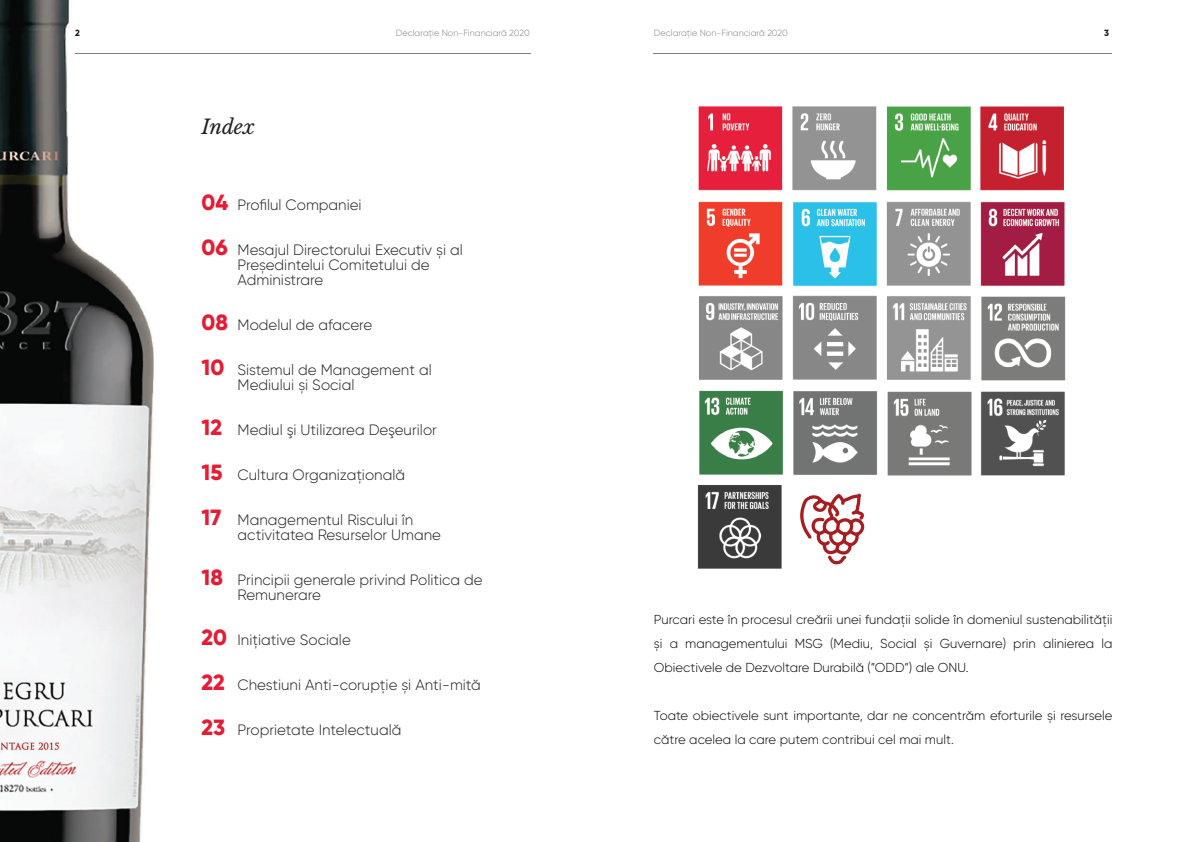
<style>
.page{position:relative;width:1191px;height:842px;background:#fff}
.page>*{position:absolute;margin:0;border:0;box-sizing:border-box;transform-origin:0 0}
.t1{font:italic 20px "Libre Baskerville";color:#231f20}
.t2{font:300 15px/15px "Gilroy";color:#231f20}
.t3{font:300 13px/24px "Gilroy";color:#040503;text-align:justify}
.t4{font:300 9px "Gilroy";color:#808385}
.t5{font:800 9px "Gilroy";color:#231f20}
.s1{font-weight:800;font-size:22px;color:#e41c34}
</style>
<div class="page">
<hr style="left:75px;top:53px;width:455px;height:1px;background:#808180">
<hr style="left:653px;top:53px;width:458px;height:1px;background:#808180">
<img style="left:697px;top:106px;width:369px;height:463px">
<img style="left:0;top:0;width:154px;height:842px">
<svg style="left:75px;top:30px;width:4px;height:6px"></svg>
<img style="left:75px;top:53px;width:79px;height:1px">
<svg style="left:800px;top:493px;width:64px;height:71px"></svg>
<h1 class="t1" style="left:201px;top:115px;width:55px">Index</h1>
<p class="t4" style="left:396px;top:27px;width:135px">Declarație Non-Financiară 2020</p>
<p class="t4" style="left:654px;top:27px;width:135px">Declarație Non-Financiară 2020</p>
<p class="t5" style="left:1104px;top:27px;width:6px">3</p>
<p class="t2" style="left:201px;top:197px;width:162px"><span class="s1">04</span> Profilul Companiei</p>
<p class="t2" style="left:238px;top:242px;width:227px;text-indent:-36px"><span class="s1">06</span> Mesajul Directorului Executiv și al<br>Președintelui Comitetului de<br>Administrare</p>
<p class="t2" style="left:201px;top:317px;width:172px"><span class="s1">08</span> Modelul de afacere</p>
<p class="t2" style="left:238px;top:362px;width:196px;text-indent:-36px"><span class="s1">10</span> Sistemul de Management al<br>Mediului și Social</p>
<p class="t2" style="left:201px;top:422px;width:237px"><span class="s1">12</span> Mediul şi Utilizarea Deşeurilor</p>
<p class="t2" style="left:201px;top:467px;width:205px"><span class="s1">15</span> Cultura Organizațională</p>
<p class="t2" style="left:238px;top:512px;width:205px;text-indent:-36px"><span class="s1">17</span> Managementul Riscului în activitatea Resurselor Umane</p>
<p class="t2" style="left:238px;top:572px;width:247px;text-indent:-36px"><span class="s1">18</span> Principii generale privind Politica de<br>Remunerare</p>
<p class="t2" style="left:201px;top:632px;width:151px"><span class="s1">20</span> Inițiative Sociale</p>
<p class="t2" style="left:201px;top:677px;width:281px"><span class="s1">22</span> Chestiuni Anti-corupție și Anti-mită</p>
<p class="t2" style="left:201px;top:722px;width:201px"><span class="s1">23</span> Proprietate Intelectuală</p>
<p class="t3" style="left:654px;top:607px;width:460px">Purcari este în procesul creării unei fundații solide în domeniul sustenabilității și a managementului MSG (Mediu, Social și Guvernare) prin alinierea la Obiectivele de Dezvoltare Durabilă (”ODD”) ale ONU.</p>
<p class="t3" style="left:654px;top:703px;width:460px">Toate obiectivele sunt importante, dar ne concentrăm eforturile și resursele către acelea la care putem contribui cel mai mult.</p>
</div>
